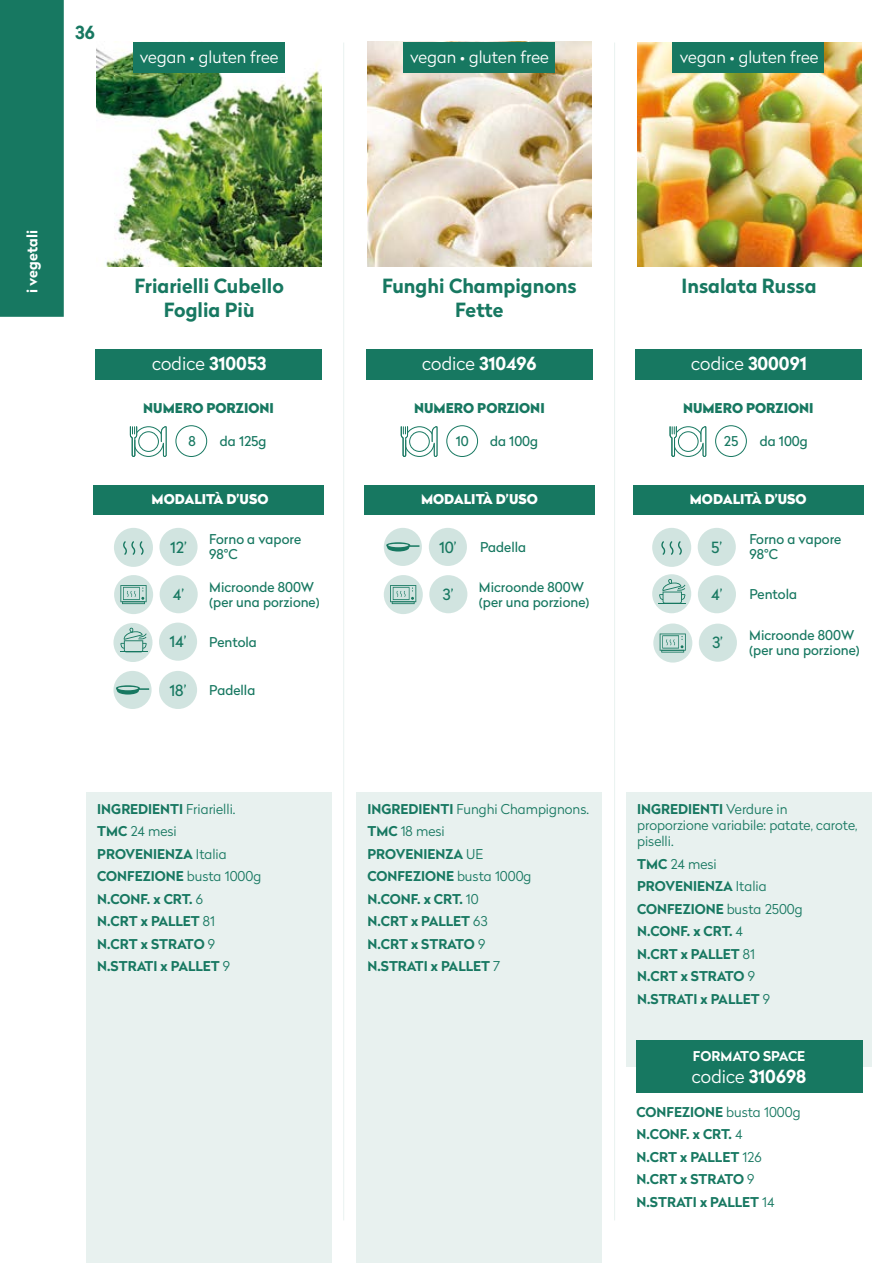
<style>
.page{position:relative;width:893px;height:1263px;background:#fff}
.page>*{position:absolute;margin:0;border:0;box-sizing:border-box;transform-origin:0 0}
.t1{font:700 19.5px/23.4px "Radikal";color:#177861;text-align:center}
.t2{font:300 18px "Radikal";color:#fff}
.t3{font:700 18px "Radikal";color:#177861}
.t4{font:300 16.5px "Radikal";color:#fff}
.t5{font:15.45px "Radikal";color:#177861}
.t6{font:700 14.4px "Radikal";letter-spacing:.005em;color:#fff}
.t7{font:700 13.5px/22.5px "Radikal";color:#177861}
.t8{font:13.5px/15px "Radikal";color:#177861}
.t9{font:300 13.5px/16.2px "Radikal";color:#177861}
.t10{font:900 13.5px "Radikal";color:#177861}
.t11{font:900 13.5px "Radikal";color:#fff}
.t12{font:700 13.5px "Radikal";color:#fff}
.s1{font-weight:700}
.s2{font-weight:300}
</style>
<div class="page">
<div style="left:0;top:0;width:64px;height:317px;background:#177861"></div>
<div style="left:626px;top:792px;width:246px;height:275px;background:#e8f1ef"></div>
<div style="left:636px;top:1041px;width:226px;height:52px;background:#177861"></div>
<div style="left:159px;top:671px;width:38px;height:38px;background:#d1e4e0;border-radius:50%"></div>
<div style="left:94px;top:485px;width:230px;height:29px;background:#177861"></div>
<div style="left:95px;top:349px;width:227px;height:30px;background:#177861"></div>
<div style="left:114px;top:575px;width:39px;height:39px;background:#d1e4e0;border-radius:50%"></div>
<hr style="left:122px;top:601px;width:23px;height:3px;background:#177861">
<svg style="left:120px;top:585px;width:27px;height:18px"></svg>
<svg style="left:113px;top:623px;width:40px;height:39px"></svg>
<svg style="left:120px;top:628px;width:27px;height:24px"></svg>
<div style="left:114px;top:528px;width:39px;height:39px;background:#d1e4e0;border-radius:50%"></div>
<svg style="left:123px;top:541px;width:21px;height:14px"></svg>
<div style="left:160px;top:575px;width:38px;height:38px;background:#d1e4e0;border-radius:50%"></div>
<div style="left:159px;top:623px;width:38px;height:38px;background:#d1e4e0;border-radius:50%"></div>
<div style="left:159px;top:528px;width:39px;height:38px;background:#d1e4e0;border-radius:50%"></div>
<hr style="left:343px;top:43px;width:1px;height:1177px;background:#177861">
<hr style="left:614px;top:43px;width:1px;height:1177px;background:#177861">
<div style="left:86px;top:792px;width:246px;height:471px;background:#e8f1ef"></div>
<svg style="left:384px;top:575px;width:39px;height:39px"></svg>
<hr style="left:392px;top:601px;width:23px;height:3px;background:#177861">
<svg style="left:390px;top:585px;width:26px;height:18px"></svg>
<div style="left:429px;top:575px;width:38px;height:38px;background:#d1e4e0;border-radius:50%"></div>
<img style="left:97px;top:42px;width:224px;height:224px">
<div style="left:175px;top:425px;width:32px;height:32px;border:1px solid #177861;border-radius:50%"></div>
<svg style="left:129px;top:426px;width:38px;height:31px"></svg>
<div style="left:113px;top:671px;width:39px;height:38px;background:#d1e4e0;border-radius:50%"></div>
<svg style="left:116px;top:685px;width:33px;height:9px"></svg>
<img style="left:367px;top:42px;width:225px;height:224px">
<img style="left:637px;top:42px;width:224px;height:224px">
<div style="left:364px;top:485px;width:230px;height:29px;background:#177861"></div>
<div style="left:633px;top:485px;width:230px;height:29px;background:#177861"></div>
<div style="left:366px;top:349px;width:227px;height:30px;background:#177861"></div>
<div style="left:635px;top:349px;width:226px;height:30px;background:#177861"></div>
<div style="left:652px;top:528px;width:39px;height:39px;background:#d1e4e0;border-radius:50%"></div>
<svg style="left:661px;top:541px;width:21px;height:14px"></svg>
<div style="left:698px;top:575px;width:38px;height:38px;background:#d1e4e0;border-radius:50%"></div>
<div style="left:698px;top:528px;width:38px;height:38px;background:#d1e4e0;border-radius:50%"></div>
<div style="left:356px;top:792px;width:246px;height:471px;background:#e8f1ef"></div>
<div style="left:672px;top:43px;width:152px;height:30px;background:#177861"></div>
<div style="left:404px;top:43px;width:151px;height:30px;background:#177861"></div>
<div style="left:133px;top:43px;width:152px;height:30px;background:#177861"></div>
<div style="left:446px;top:425px;width:32px;height:32px;border:1px solid #177861;border-radius:50%"></div>
<svg style="left:400px;top:426px;width:38px;height:31px"></svg>
<div style="left:715px;top:425px;width:32px;height:32px;border:1px solid #177861;border-radius:50%"></div>
<svg style="left:669px;top:426px;width:38px;height:31px"></svg>
<div style="left:652px;top:574px;width:39px;height:39px;background:#d1e4e0;border-radius:50%"></div>
<svg style="left:659px;top:579px;width:27px;height:25px"></svg>
<div style="left:429px;top:528px;width:38px;height:38px;background:#d1e4e0;border-radius:50%"></div>
<div style="left:384px;top:528px;width:38px;height:38px;background:#d1e4e0;border-radius:50%"></div>
<svg style="left:386px;top:542px;width:33px;height:9px"></svg>
<svg style="left:653px;top:623px;width:39px;height:40px"></svg>
<svg style="left:660px;top:633px;width:26px;height:19px"></svg>
<div style="left:699px;top:624px;width:38px;height:38px;background:#d1e4e0;border-radius:50%"></div>
<h2 class="t3" style="left:75px;top:19px;width:21px">36</h2>
<p class="t4" style="left:140px;top:45px;width:140px">vegan • gluten free</p>
<p class="t4" style="left:410px;top:45px;width:140px">vegan • gluten free</p>
<p class="t4" style="left:680px;top:45px;width:140px">vegan • gluten free</p>
<p class="t6" style="left:22px;top:293px;width:65px;rotate:-90deg">i vegetali</p>
<h1 class="t1" style="left:135px;top:274px;width:151px">Friarielli Cubello<br>Foglia Più</h1>
<h2 class="t2" style="left:152px;top:351px;width:116px">codice <span class="s1">310053</span></h2>
<h1 class="t1" style="left:382px;top:274px;width:196px">Funghi Champignons<br>Fette</h1>
<h2 class="t2" style="left:422px;top:351px;width:116px">codice <span class="s1">310496</span></h2>
<h1 class="t1" style="left:681px;top:274px;width:137px">Insalata Russa</h1>
<h2 class="t2" style="left:691px;top:351px;width:117px">codice <span class="s1">300091</span></h2>
<p class="t10" style="left:143px;top:398px;width:132px">NUMERO PORZIONI</p>
<p class="t10" style="left:414px;top:398px;width:132px">NUMERO PORZIONI</p>
<p class="t10" style="left:683px;top:398px;width:132px">NUMERO PORZIONI</p>
<p class="t8" style="left:189px;top:433px;width:9px">8</p>
<p class="t8" style="left:220px;top:433px;width:48px">da 125g</p>
<p class="t8" style="left:456px;top:433px;width:15px">10</p>
<p class="t8" style="left:490px;top:433px;width:50px">da 100g</p>
<p class="t8" style="left:724px;top:433px;width:16px">25</p>
<p class="t8" style="left:760px;top:433px;width:50px">da 100g</p>
<p class="t11" style="left:152px;top:489px;width:118px">MODALITÀ D’USO</p>
<p class="t11" style="left:421px;top:489px;width:118px">MODALITÀ D’USO</p>
<p class="t11" style="left:690px;top:489px;width:118px">MODALITÀ D’USO</p>
<p class="t5" style="left:170px;top:536px;width:18px">12’</p>
<p class="t5" style="left:173px;top:583px;width:13px">4’</p>
<p class="t5" style="left:169px;top:631px;width:19px">14’</p>
<p class="t5" style="left:170px;top:679px;width:19px">18’</p>
<p class="t8" style="left:209px;top:532px;width:94px">Forno a vapore<br>98°C</p>
<p class="t8" style="left:209px;top:579px;width:112px">Microonde 800W (per una porzione)</p>
<p class="t5" style="left:443px;top:583px;width:12px">3’</p>
<p class="t8" style="left:479px;top:579px;width:112px">Microonde 800W (per una porzione)</p>
<p class="t8" style="left:209px;top:634px;width:49px">Pentola</p>
<p class="t8" style="left:209px;top:682px;width:48px">Padella</p>
<p class="t5" style="left:439px;top:536px;width:19px">10’</p>
<p class="t8" style="left:480px;top:539px;width:48px">Padella</p>
<p class="t7" style="left:97px;top:797px;width:166px">INGREDIENTI <span class="s2">Friarielli.<br></span>TMC <span class="s2">24 mesi<br></span>PROVENIENZA <span class="s2">Italia<br></span>CONFEZIONE <span class="s2">busta 1000g<br></span>N.CONF. x CRT. <span class="s2">6<br></span>N.CRT x PALLET <span class="s2">81<br></span>N.CRT x STRATO <span class="s2">9<br></span>N.STRATI x PALLET <span class="s2">9</span></p>
<p class="t7" style="left:367px;top:797px;width:223px">INGREDIENTI <span class="s2">Funghi Champignons.<br></span>TMC <span class="s2">18 mesi<br></span>PROVENIENZA <span class="s2">UE<br></span>CONFEZIONE <span class="s2">busta 1000g<br></span>N.CONF. x CRT. <span class="s2">10<br></span>N.CRT x PALLET <span class="s2">63<br></span>N.CRT x STRATO <span class="s2">9<br></span>N.STRATI x PALLET <span class="s2">7</span></p>
<p class="t5" style="left:711px;top:536px;width:13px">5’</p>
<p class="t5" style="left:711px;top:583px;width:13px">4’</p>
<p class="t8" style="left:749px;top:532px;width:94px">Forno a vapore<br>98°C</p>
<p class="t8" style="left:749px;top:586px;width:49px">Pentola</p>
<p class="t5" style="left:712px;top:631px;width:12px">3’</p>
<p class="t8" style="left:749px;top:627px;width:112px">Microonde 800W (per una porzione)</p>
<p class="t9" style="left:637px;top:800px;width:222px"><span class="s1">INGREDIENTI</span> Verdure in proporzione variabile: patate, carote, piselli.</p>
<p class="t7" style="left:637px;top:852px;width:167px">TMC <span class="s2">24 mesi<br></span>PROVENIENZA <span class="s2">Italia<br></span>CONFEZIONE <span class="s2">busta 2500g<br></span>N.CONF. x CRT. <span class="s2">4<br></span>N.CRT x PALLET <span class="s2">81<br></span>N.CRT x STRATO <span class="s2">9<br></span>N.STRATI x PALLET <span class="s2">9</span></p>
<p class="t12" style="left:693px;top:1046px;width:114px">FORMATO SPACE</p>
<h2 class="t2" style="left:692px;top:1063px;width:116px">codice <span class="s1">310698</span></h2>
<p class="t7" style="left:637px;top:1100px;width:166px">CONFEZIONE <span class="s2">busta 1000g<br></span>N.CONF. x CRT. <span class="s2">4<br></span>N.CRT x PALLET <span class="s2">126<br></span>N.CRT x STRATO <span class="s2">9<br></span>N.STRATI x PALLET <span class="s2">14</span></p>
</div>
